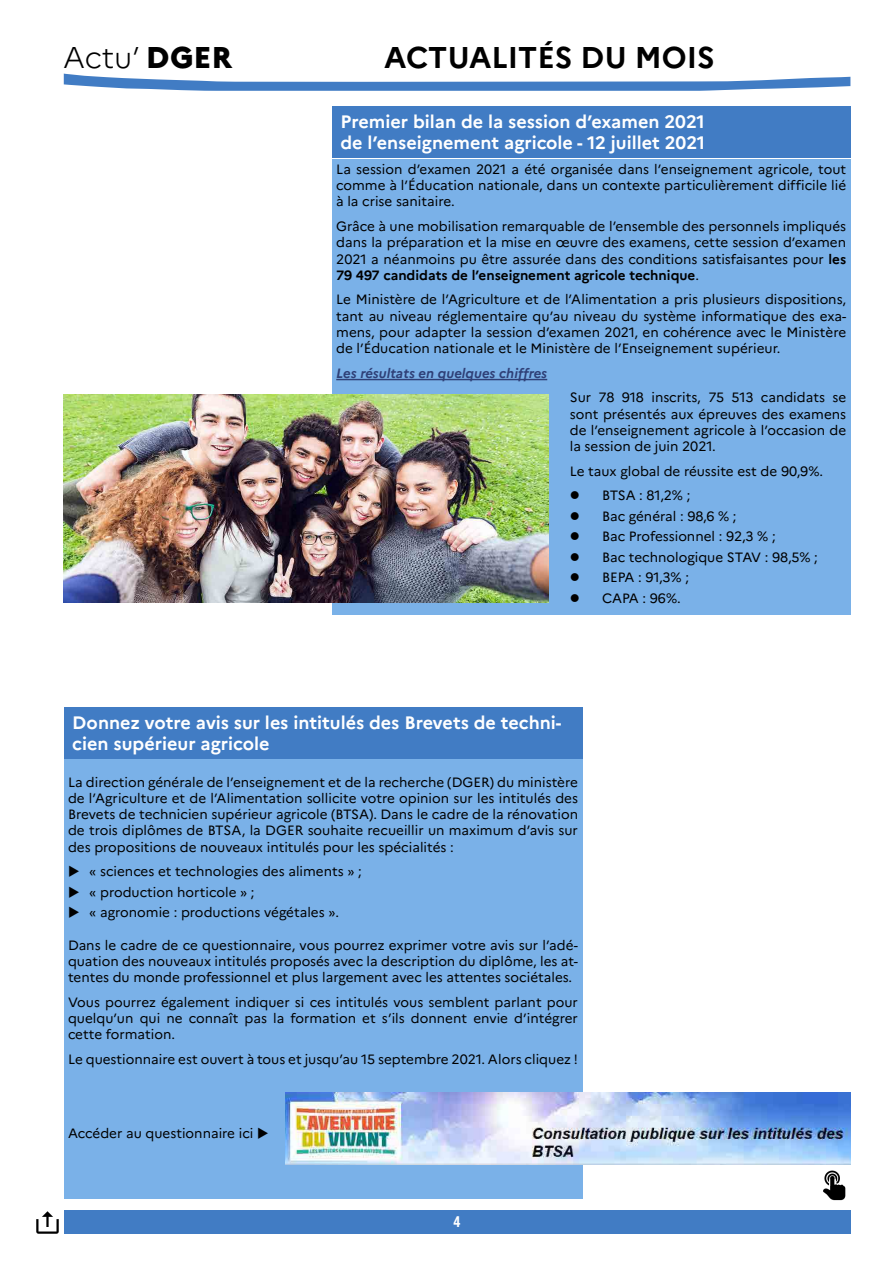
<style>
.page{position:relative;width:893px;height:1263px;background:#fff}
.page>*{position:absolute;margin:0;border:0;box-sizing:border-box;transform-origin:0 0}
.t1{font:700 30px "Marianne";color:#000}
.t2{font:300 30px "Marianne";color:#000}
.TITRE-Rubrique_align{font:700 18px/21px "Marianne";color:#fff}
.t3{font:700 15px "Open Sans Condensed";color:#fff}
.TEXTE_ARTICLES_Rubri{font:13.5px/16.2px "Marianne";color:#000;text-align:justify}
.TEXTE_ARTICLES_Rubri-2{font:italic 700 13.5px "Marianne";color:#2f4077}
.s1{font-weight:800}
.s2{font-weight:700}
</style>
<div class="page">
<svg style="left:64px;top:74px;width:786px;height:17px"></svg>
<div style="left:64px;top:1210px;width:786px;height:23px;background:#417cc4"></div>
<div style="left:332px;top:106px;width:518px;height:52px;background:#417cc4"></div>
<div style="left:332px;top:160px;width:518px;height:58px;background:#7ab1e8"></div>
<div style="left:332px;top:217px;width:518px;height:75px;background:#7ab1e8"></div>
<div style="left:332px;top:290px;width:518px;height:75px;background:#7ab1e8"></div>
<div style="left:332px;top:363px;width:518px;height:27px;background:#7ab1e8"></div>
<hr style="left:336px;top:379px;width:211px;height:1px;background:#2f4077">
<div style="left:332px;top:388px;width:518px;height:75px;background:#7ab1e8"></div>
<div style="left:332px;top:461px;width:518px;height:27px;background:#7ab1e8"></div>
<div style="left:332px;top:486px;width:518px;height:26px;background:#7ab1e8"></div>
<div style="left:332px;top:507px;width:518px;height:26px;background:#7ab1e8"></div>
<div style="left:332px;top:527px;width:518px;height:26px;background:#7ab1e8"></div>
<div style="left:332px;top:547px;width:518px;height:27px;background:#7ab1e8"></div>
<div style="left:332px;top:568px;width:518px;height:26px;background:#7ab1e8"></div>
<div style="left:332px;top:588px;width:518px;height:27px;background:#7ab1e8"></div>
<div style="left:64px;top:707px;width:518px;height:52px;background:#417cc4"></div>
<div style="left:64px;top:759px;width:518px;height:22px;background:#7ab1e8"></div>
<div style="left:64px;top:772px;width:518px;height:91px;background:#7ab1e8"></div>
<div style="left:64px;top:862px;width:518px;height:26px;background:#7ab1e8"></div>
<div style="left:64px;top:882px;width:518px;height:26px;background:#7ab1e8"></div>
<div style="left:64px;top:903px;width:518px;height:26px;background:#7ab1e8"></div>
<div style="left:64px;top:922px;width:518px;height:22px;background:#7ab1e8"></div>
<div style="left:64px;top:935px;width:518px;height:59px;background:#7ab1e8"></div>
<div style="left:64px;top:992px;width:518px;height:59px;background:#7ab1e8"></div>
<div style="left:64px;top:1049px;width:518px;height:27px;background:#7ab1e8"></div>
<div style="left:64px;top:1074px;width:518px;height:26px;background:#7ab1e8"></div>
<div style="left:64px;top:1099px;width:518px;height:26px;background:#7ab1e8"></div>
<div style="left:64px;top:1123px;width:518px;height:27px;background:#7ab1e8"></div>
<div style="left:64px;top:1148px;width:518px;height:26px;background:#7ab1e8"></div>
<div style="left:64px;top:1173px;width:518px;height:25px;background:#7ab1e8"></div>
<img style="left:285px;top:1092px;width:565px;height:72px">
<img style="left:823px;top:1170px;width:23px;height:30px">
<img style="left:63px;top:395px;width:486px;height:207px">
<img style="left:36px;top:1211px;width:23px;height:23px">
<h1 class="t2" style="left:63px;top:39px;width:170px">Actu’ <span class="s1">DGER</span></h1>
<h1 class="t1" style="left:384px;top:39px;width:332px">ACTUALITÉS DU MOIS</h1>
<p class="TITRE-Rubrique_align" style="left:340px;top:111px;width:366px">Premier bilan de la session d’examen 2021 de l’enseignement agricole - 12 juillet 2021</p>
<p class="TEXTE_ARTICLES_Rubri" style="left:336px;top:161px;width:511px">La session d’examen 2021 a été organisée dans l’enseignement agricole, tout comme à l’Éducation nationale, dans un contexte particulièrement difficile lié à la crise sanitaire.</p>
<p class="TEXTE_ARTICLES_Rubri" style="left:336px;top:218px;width:511px">Grâce à une mobilisation remarquable de l’ensemble des personnels impliqués dans la préparation et la mise en œuvre des examens, cette session d’examen 2021 a néanmoins pu être assurée dans des conditions satisfaisantes pour <span class="s2">les 79 497 candidats de l’enseignement agricole technique</span>.</p>
<p class="TEXTE_ARTICLES_Rubri" style="left:336px;top:291px;width:511px">Le Ministère de l’Agriculture et de l’Alimentation a pris plusieurs dispositions, tant au niveau réglementaire qu’au niveau du système informatique des exa&shy;mens, pour adapter la session d’examen 2021, en cohérence avec le Ministère de l’Éducation nationale et le Ministère de l’Enseignement supérieur.</p>
<p class="TEXTE_ARTICLES_Rubri-2" style="left:336px;top:365px;width:212px">Les résultats en quelques chiffres</p>
<p class="TEXTE_ARTICLES_Rubri" style="left:570px;top:389px;width:278px">Sur 78 918 inscrits, 75 513 candidats se sont présentés aux épreuves des examens de l’enseignement agricole à l’occasion de la session de juin 2021.</p>
<p class="TEXTE_ARTICLES_Rubri" style="left:570px;top:463px;width:255px">Le taux global de réussite est de 90,9%.</p>
<p class="TEXTE_ARTICLES_Rubri" style="left:602px;top:487px;width:90px">BTSA : 81,2% ;</p>
<p class="TEXTE_ARTICLES_Rubri" style="left:602px;top:508px;width:136px">Bac général : 98,6 % ;</p>
<p class="TEXTE_ARTICLES_Rubri" style="left:602px;top:528px;width:175px">Bac Professionnel : 92,3 % ;</p>
<p class="TEXTE_ARTICLES_Rubri" style="left:602px;top:549px;width:217px">Bac technologique STAV : 98,5% ;</p>
<p class="TEXTE_ARTICLES_Rubri" style="left:602px;top:569px;width:88px">BEPA : 91,3% ;</p>
<p class="TEXTE_ARTICLES_Rubri" style="left:602px;top:590px;width:80px">CAPA : 96%.</p>
<p class="TITRE-Rubrique_align" style="left:72px;top:712px;width:491px">Donnez votre avis sur les intitulés des Brevets de techni&shy;cien supérieur agricole</p>
<p class="TEXTE_ARTICLES_Rubri" style="left:68px;top:774px;width:511px">La direction générale de l’enseignement et de la recherche (DGER) du ministère de l’Agriculture et de l’Alimentation sollicite votre opinion sur les intitulés des Brevets de technicien supérieur agricole (BTSA). Dans le cadre de la rénovation de trois diplômes de BTSA, la DGER souhaite recueillir un maximum d’avis sur des propositions de nouveaux intitulés pour les spécialités :</p>
<p class="TEXTE_ARTICLES_Rubri" style="left:89px;top:863px;width:274px">« sciences et technologies des aliments » ;</p>
<p class="TEXTE_ARTICLES_Rubri" style="left:89px;top:884px;width:167px">« production horticole » ;</p>
<p class="TEXTE_ARTICLES_Rubri" style="left:89px;top:904px;width:251px">« agronomie : productions végétales ».</p>
<p class="TEXTE_ARTICLES_Rubri" style="left:68px;top:937px;width:511px">Dans le cadre de ce questionnaire, vous pourrez exprimer votre avis sur l’adé&shy;quation des nouveaux intitulés proposés avec la description du diplôme, les at&shy;tentes du monde professionnel et plus largement avec les attentes sociétales.</p>
<p class="TEXTE_ARTICLES_Rubri" style="left:68px;top:994px;width:511px">Vous pourrez également indiquer si ces intitulés vous semblent parlant pour quelqu’un qui ne connaît pas la formation et s’ils donnent envie d’intégrer cette formation.</p>
<p class="TEXTE_ARTICLES_Rubri" style="left:68px;top:1051px;width:511px">Le questionnaire est ouvert à tous et jusqu’au 15 septembre 2021. Alors cliquez !</p>
<p class="TEXTE_ARTICLES_Rubri" style="left:68px;top:1125px;width:200px">Accéder au questionnaire ici ◆</p>
<p class="t3" style="left:454px;top:1211px;width:8px">4</p>
</div>
